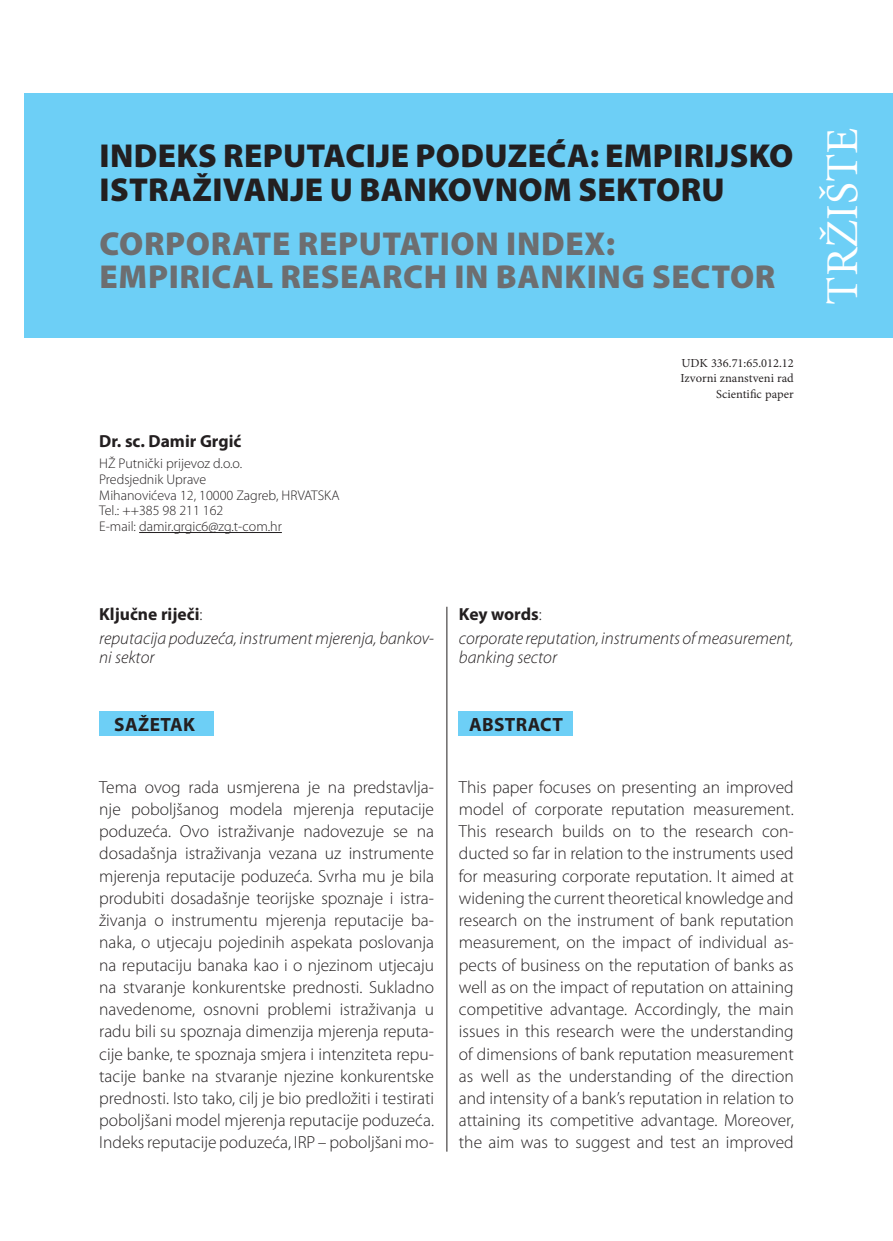
<style>
.page{position:relative;width:893px;height:1241px;background:#fff}
.page>*{position:absolute;margin:0;border:0;box-sizing:border-box;transform-origin:0 0}
.t1{font:45.5px "Minion Pro";color:#fff}
.t2{font:900 33.25px/33.2px "Myriad Pro";letter-spacing:.01em;color:#231f20}
.t3{font:900 33.25px/33.2px "Myriad Pro";letter-spacing:.02em;color:#6d6e70}
.t4{font:700 19.25px "Myriad Pro";letter-spacing:.02em;color:#231f20}
.t5{font:300 17.5px/22.2px "Myriad Pro";color:#231f20;text-align:justify}
.t6{font:italic 300 17.5px/24.2px "Myriad Pro";color:#231f20}
.t7{font:700 17.5px "Myriad Pro";color:#231f20}
.t8{font:300 14px/15.8px "Myriad Pro";color:#231f20}
.t9{font:12.25px/15.8px "Minion Pro";color:#231f20;text-align:right}
.s1{font-weight:700;font-style:normal}
.s2{font-style:normal}
</style>
<div class="page">
<div style="left:25px;top:94px;width:868px;height:244px;background:#6dcff6"></div>
<hr style="left:139px;top:532px;width:143px;height:1px;background:#231f20">
<div style="left:99px;top:711px;width:114px;height:24px;background:#6dcff6"></div>
<div style="left:459px;top:711px;width:114px;height:24px;background:#6dcff6"></div>
<hr style="left:446px;top:606px;width:1px;height:545px;background:#231f20">
<h2 class="t2" style="left:100px;top:143px;width:695px">INDEKS REPUTACIJE PODUZEĆA: EMPIRIJSKO<br>ISTRAŽIVANJE U BANKOVNOM SEKTORU</h2>
<h2 class="t3" style="left:100px;top:230px;width:677px">CORPORATE REPUTATION INDEX:<br>EMPIRICAL RESEARCH IN BANKING SECTOR</h2>
<p class="t7" style="left:99px;top:435px;width:144px">Dr. sc. Damir Grgić</p>
<p class="t8" style="left:99px;top:457px;width:242px">HŽ Putnički prijevoz d.o.o.<br>Predsjednik Uprave<br>Mihanovićeva 12, 10000 Zagreb, HRVATSKA<br>Tel.: ++385 98 211 162<br>E-mail: damir.grgic6@zg.t-com.hr</p>
<p class="t9" style="left:680px;top:356px;width:115px">UDK 336.71:65.012.12<br>Izvorni znanstveni rad<br>Scientific paper</p>
<h1 class="t1" style="left:825px;top:305px;width:179px;rotate:-90deg">TRŽIŠTE</h1>
<p class="t6" style="left:99px;top:603px;width:336px"><span class="s1">Ključne riječi</span><span class="s2">:<br></span>reputacija poduzeća, instrument mjerenja, bankov-</p>
<p class="t6" style="left:99px;top:647px;width:57px">ni sektor</p>
<p class="t4" style="left:114px;top:716px;width:82px">SAŽETAK</p>
<p class="t5" style="left:99px;top:777px;width:336px">Tema ovog rada usmjerena je na predstav lja&shy;nje poboljšanog modela mjerenja reputacije podu zeća. Ovo istraživanje nadovezuje se na dosadašnja istraživanja vezana uz instrumente mjerenja reputacije poduzeća. Svrha mu je bila produbiti dosadašnje teorijske spoznaje i istra&shy;živanja o instrumentu mjerenja reputacije ba&shy;naka, o utjecaju pojedinih aspekata poslovanja na reputaciju banaka kao i o njezinom utjecaju na stvaranje konkurentske prednosti. Sukladno navedenome, osnovni problemi istraživanja u radu bili su spoznaja dimenzija mjerenja reputa&shy;cije banke, te spoznaja smjera i intenziteta repu&shy;tacije banke na stvaranje njezine konkurentske prednosti. Isto tako, cilj je bio predložiti i testirati poboljšani model mjerenja reputacije poduzeća.<br>Indeks reputacije poduzeća, IRP – poboljšani mo-</p>
<p class="t6" style="left:459px;top:603px;width:336px"><span class="s1">Key words</span><span class="s2">:<br></span>corporate reputation, instruments of measurement,</p>
<p class="t6" style="left:459px;top:647px;width:100px">banking sector</p>
<p class="t4" style="left:469px;top:716px;width:95px">ABSTRACT</p>
<p class="t5" style="left:459px;top:777px;width:336px">This paper focuses on presenting an improved model of corporate reputation measurement.<br>This research builds on to the research con&shy;ducted so far in relation to the instruments used for measuring corporate reputation. It aimed at widening the current theoretical knowledge and research on the instrument of bank reputation measurement, on the impact of individual as&shy;pects of business on the reputation of banks as well as on the impact of reputation on attaining competitive advantage. Accordingly, the main issues in this research were the understanding of dimensions of bank reputation measurement as well as the understanding of the direction and intensity of a bank’s reputation in relation to attaining its competitive advantage. Moreover, the aim was to suggest and test an improved</p>
</div>
